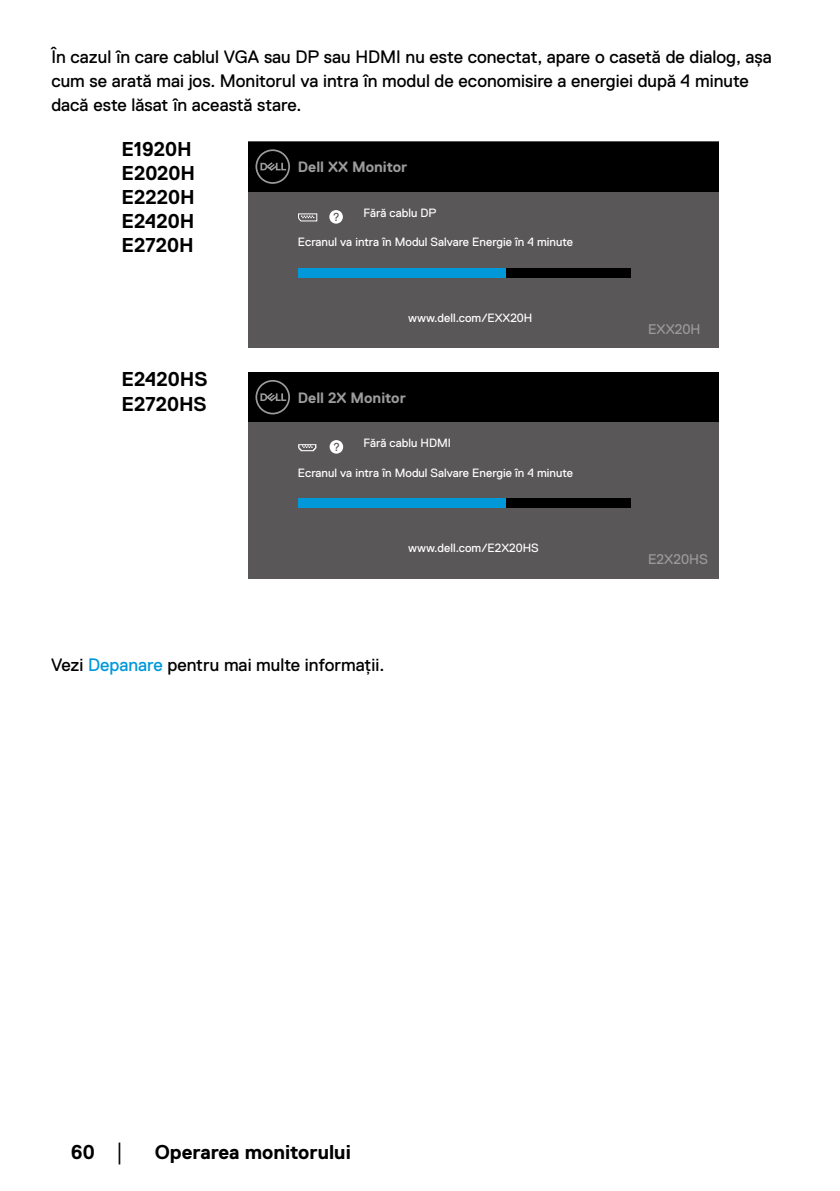
<style>
.page{position:relative;width:840px;height:1191px;background:#fff}
.page>*{position:absolute;margin:0;border:0;box-sizing:border-box;transform-origin:0 0}
.t1{font:700 20px/24px "Dell Replica";color:#000}
.t2{font:18px/24px "Dell Replica";color:#000}
.t3{font:700 15px "Dell Replica";color:#9b9b9b}
.t4{font:14px "Dell Replica";color:#9b9b9b}
.t5{font:12px "Dell Replica";color:#fff}
.t6{font:11.6px "Dell Replica";color:#595757}
.s1{color:#0098d9}
.s2{font-family:"Arial";font-weight:400;font-size:18px}
</style>
<div class="page">
<div style="left:248px;top:142px;width:470px;height:206px;background:#595757"></div>
<div style="left:248px;top:142px;width:470px;height:50px;background:#000"></div>
<svg style="left:255px;top:149px;width:35px;height:35px"></svg>
<div style="left:298px;top:268px;width:331px;height:9px;background:#000"></div>
<div style="left:298px;top:268px;width:207px;height:9px;background:#0098d9"></div>
<svg style="left:329px;top:210px;width:14px;height:14px"></svg>
<svg style="left:298px;top:213px;width:19px;height:8px"></svg>
<div style="left:248px;top:372px;width:470px;height:206px;background:#595757"></div>
<div style="left:248px;top:372px;width:470px;height:50px;background:#000"></div>
<svg style="left:255px;top:380px;width:35px;height:34px"></svg>
<div style="left:298px;top:498px;width:331px;height:10px;background:#000"></div>
<div style="left:298px;top:498px;width:207px;height:10px;background:#0098d9"></div>
<svg style="left:329px;top:440px;width:14px;height:13px"></svg>
<svg style="left:298px;top:444px;width:18px;height:7px"></svg>
<p class="t2" style="left:51px;top:45px;width:721px">În cazul în care cablul VGA sau DP sau HDMI nu este conectat, apare o casetă de dialog, așa cum se arată mai jos. Monitorul va intra în modul de economisire a energiei după 4 minute dacă este lăsat în această stare.</p>
<p class="t1" style="left:121px;top:137px;width:75px">E1920H<br>E2020H<br>E2220H<br>E2420H<br>E2720H</p>
<p class="t3" style="left:298px;top:159px;width:111px">Dell XX Monitor</p>
<p class="t6" style="left:332px;top:210px;width:8px">?</p>
<p class="t5" style="left:363px;top:206px;width:74px">Fără cablu DP</p>
<p class="t5" style="left:298px;top:236px;width:276px">Ecranul va intra în Modul Salvare Energie în 4 minute</p>
<p class="t1" style="left:121px;top:368px;width:87px">E2420HS<br>E2720HS</p>
<p class="t5" style="left:408px;top:311px;width:126px">www.dell.com/EXX20H</p>
<p class="t3" style="left:298px;top:389px;width:109px">Dell 2X Monitor</p>
<p class="t6" style="left:333px;top:440px;width:8px">?</p>
<p class="t5" style="left:363px;top:436px;width:89px">Fără cablu HDMI</p>
<p class="t5" style="left:298px;top:466px;width:276px">Ecranul va intra în Modul Salvare Energie în 4 minute</p>
<p class="t5" style="left:408px;top:541px;width:132px">www.dell.com/E2X20HS</p>
<p class="t2" style="left:51px;top:653px;width:334px">Vezi <span class="s1">Depanare</span> pentru mai multe informații.</p>
<p class="t4" style="left:647px;top:321px;width:54px">EXX20H</p>
<p class="t4" style="left:647px;top:552px;width:61px">E2X20HS</p>
<p class="t1" style="left:71px;top:1140px;width:57px">60 <span class="s2">│</span></p>
<p class="t1" style="left:155px;top:1140px;width:197px">Operarea monitorului</p>
</div>
